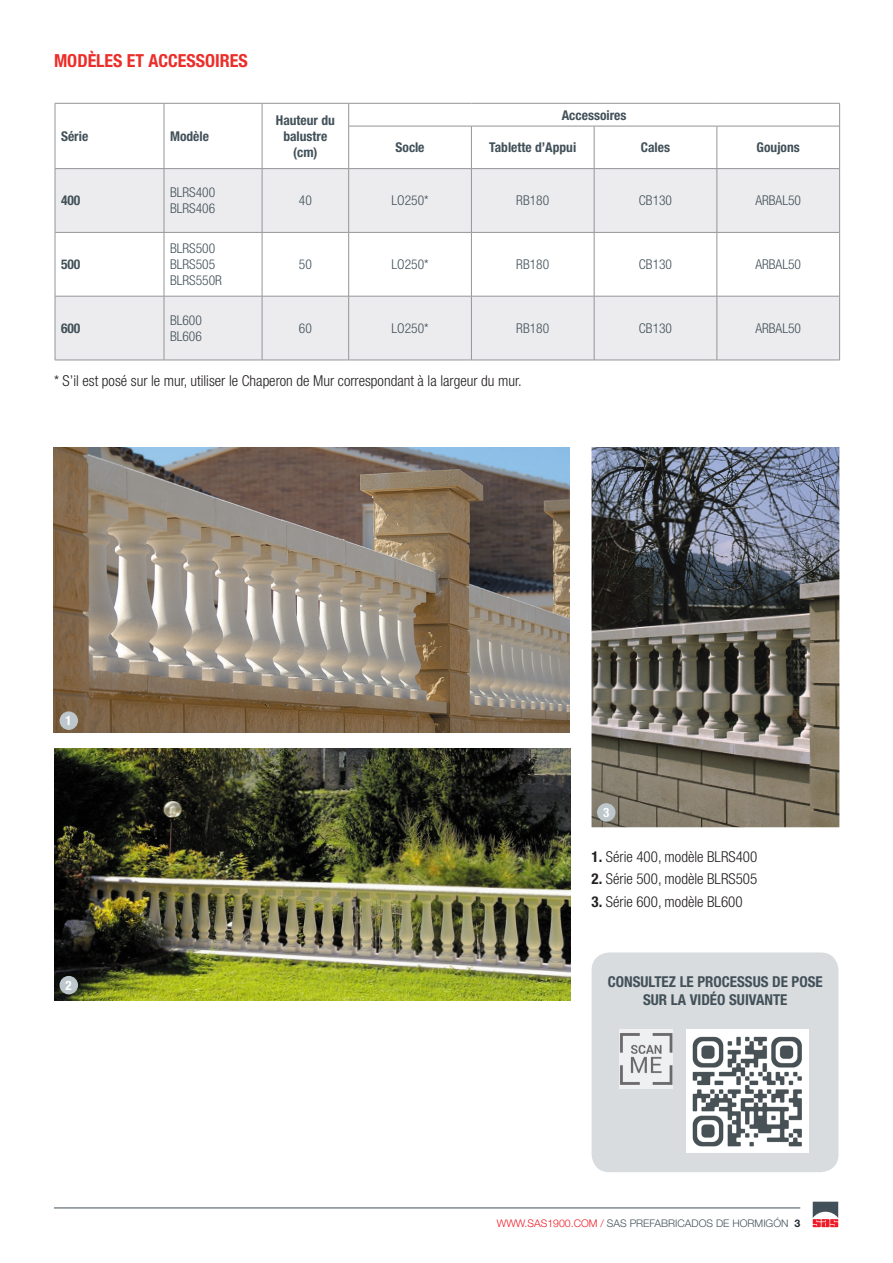
<style>
.page{position:relative;width:893px;height:1263px;background:#fff}
.page>*{position:absolute;margin:0;border:0;box-sizing:border-box;transform-origin:0 0}
.t1{font:700 condensed 18px "Helvetica Neue LT Std";color:#eb2e2a}
.t2{font:300 condensed 15px "Helvetica Neue LT Std";color:#231f20}
.Text_left_bold{font:700 condensed 15px/18px "Helvetica Neue LT Std";color:#425159;text-align:center}
.Text_centre{font:300 condensed 13.5px "Helvetica Neue LT Std";color:#425159}
.Títols_center{font:700 condensed 13.5px/16.2px "Helvetica Neue LT Std";color:#425159;text-align:center}
.Text_left{font:300 condensed 13.5px "Helvetica Neue LT Std";color:#425159}
.Títols_left{font:700 condensed 13.5px "Helvetica Neue LT Std";color:#425159}
.Text_left_bold-2{font:700 condensed 13.5px "Helvetica Neue LT Std";color:#425159}
.t3{font:700 condensed 12.9px "Helvetica Neue LT Std";color:#fff}
.t4{font:300 10.5px "Helvetica Neue LT Std";color:#425159}
.s1{font-weight:700}
.s2{color:#ee1c28}
.s3{font-weight:700;color:#1f2a31}
</style>
<div class="page">
<hr style="left:54px;top:1207px;width:746px;height:1px;background:#425159">
<svg style="left:813px;top:1202px;width:25px;height:25px"></svg>
<img style="left:54px;top:447px;width:515px;height:285px">
<img style="left:591px;top:447px;width:248px;height:380px">
<img style="left:54px;top:748px;width:516px;height:252px">
<div style="left:60px;top:711px;width:18px;height:19px;background:#bcc6cb;border-radius:50%"></div>
<div style="left:60px;top:976px;width:18px;height:18px;background:#bcc6cb;border-radius:50%"></div>
<div style="left:597px;top:803px;width:18px;height:19px;background:#bcc6cb;border-radius:50%"></div>
<div style="left:56px;top:169px;width:783px;height:191px;background:#ececee"></div>
<svg style="left:56px;top:233px;width:783px;height:63px"></svg>
<svg style="left:55px;top:103px;width:785px;height:65px"></svg>
<hr style="left:55px;top:168px;width:109px;height:1px;background:#939598">
<hr style="left:164px;top:168px;width:98px;height:1px;background:#939598">
<hr style="left:262px;top:168px;width:86px;height:1px;background:#939598">
<hr style="left:55px;top:169px;width:1px;height:63px;background:#939598">
<hr style="left:164px;top:169px;width:1px;height:63px;background:#939598">
<hr style="left:262px;top:169px;width:1px;height:63px;background:#939598">
<hr style="left:348px;top:169px;width:1px;height:63px;background:#939598">
<hr style="left:471px;top:169px;width:1px;height:63px;background:#939598">
<hr style="left:594px;top:169px;width:1px;height:63px;background:#939598">
<hr style="left:717px;top:169px;width:1px;height:63px;background:#939598">
<hr style="left:55px;top:232px;width:1px;height:64px;background:#939598">
<hr style="left:164px;top:233px;width:1px;height:63px;background:#939598">
<hr style="left:262px;top:233px;width:1px;height:63px;background:#939598">
<hr style="left:348px;top:233px;width:1px;height:63px;background:#939598">
<hr style="left:471px;top:233px;width:1px;height:63px;background:#939598">
<hr style="left:594px;top:233px;width:1px;height:63px;background:#939598">
<hr style="left:717px;top:233px;width:1px;height:63px;background:#939598">
<hr style="left:55px;top:296px;width:1px;height:64px;background:#939598">
<hr style="left:164px;top:296px;width:1px;height:64px;background:#939598">
<hr style="left:262px;top:296px;width:1px;height:64px;background:#939598">
<hr style="left:348px;top:296px;width:1px;height:64px;background:#939598">
<hr style="left:471px;top:296px;width:1px;height:64px;background:#939598">
<hr style="left:594px;top:296px;width:1px;height:64px;background:#939598">
<hr style="left:717px;top:296px;width:1px;height:64px;background:#939598">
<hr style="left:348px;top:168px;width:123px;height:1px;background:#939598">
<hr style="left:471px;top:168px;width:123px;height:1px;background:#939598">
<hr style="left:594px;top:168px;width:123px;height:1px;background:#939598">
<hr style="left:717px;top:168px;width:123px;height:1px;background:#939598">
<hr style="left:839px;top:169px;width:1px;height:63px;background:#939598">
<hr style="left:839px;top:232px;width:1px;height:64px;background:#939598">
<hr style="left:839px;top:296px;width:1px;height:64px;background:#939598">
<hr style="left:55px;top:232px;width:109px;height:1px;background:#939598">
<hr style="left:164px;top:232px;width:98px;height:1px;background:#939598">
<hr style="left:262px;top:232px;width:87px;height:1px;background:#939598">
<hr style="left:349px;top:232px;width:122px;height:1px;background:#939598">
<hr style="left:471px;top:232px;width:123px;height:1px;background:#939598">
<hr style="left:594px;top:232px;width:123px;height:1px;background:#939598">
<hr style="left:717px;top:232px;width:122px;height:1px;background:#939598">
<hr style="left:55px;top:296px;width:109px;height:1px;background:#939598">
<hr style="left:164px;top:296px;width:98px;height:1px;background:#939598">
<hr style="left:262px;top:296px;width:87px;height:1px;background:#939598">
<hr style="left:349px;top:296px;width:122px;height:1px;background:#939598">
<hr style="left:471px;top:296px;width:123px;height:1px;background:#939598">
<hr style="left:594px;top:296px;width:123px;height:1px;background:#939598">
<hr style="left:717px;top:296px;width:122px;height:1px;background:#939598">
<hr style="left:55px;top:360px;width:109px;height:1px;background:#939598">
<hr style="left:164px;top:360px;width:98px;height:1px;background:#939598">
<hr style="left:262px;top:360px;width:87px;height:1px;background:#939598">
<hr style="left:349px;top:360px;width:122px;height:1px;background:#939598">
<hr style="left:471px;top:360px;width:123px;height:1px;background:#939598">
<hr style="left:594px;top:360px;width:123px;height:1px;background:#939598">
<hr style="left:717px;top:360px;width:123px;height:1px;background:#939598">
<hr style="left:717px;top:126px;width:122px;height:1px;background:#939598">
<hr style="left:717px;top:126px;width:1px;height:42px;background:#939598">
<hr style="left:839px;top:126px;width:1px;height:42px;background:#939598">
<div style="left:591px;top:952px;width:247px;height:220px;background:#d9dcde;border-radius:18px"></div>
<img style="left:620px;top:1030px;width:53px;height:58px">
<img style="left:687px;top:1030px;width:122px;height:122px">
<p class="t1" style="left:54px;top:50px;width:195px">MODÈLES ET ACCESSOIRES</p>
<p class="Títols_left" style="left:61px;top:128px;width:29px">Série</p>
<p class="Títols_left" style="left:170px;top:128px;width:40px">Modèle</p>
<p class="Text_left_bold-2" style="left:61px;top:192px;width:21px">400</p>
<p class="Text_left_bold-2" style="left:61px;top:256px;width:21px">500</p>
<p class="Text_left_bold-2" style="left:61px;top:320px;width:21px">600</p>
<p class="Text_left" style="left:170px;top:185px;width:47px">BLRS400</p>
<p class="Text_left" style="left:170px;top:201px;width:47px">BLRS406</p>
<p class="Text_left" style="left:170px;top:240px;width:47px">BLRS500</p>
<p class="Text_left" style="left:170px;top:257px;width:47px">BLRS505</p>
<p class="Text_left" style="left:170px;top:273px;width:53px">BLRS550R</p>
<p class="Text_left" style="left:170px;top:312px;width:33px">BL600</p>
<p class="Text_left" style="left:170px;top:328px;width:33px">BL606</p>
<p class="Títols_center" style="left:276px;top:111px;width:60px">Hauteur du balustre</p>
<p class="Títols_center" style="left:293px;top:144px;width:26px">(cm)</p>
<p class="Títols_center" style="left:562px;top:106px;width:66px">Accessoires</p>
<p class="Títols_center" style="left:396px;top:139px;width:30px">Socle</p>
<p class="Títols_center" style="left:489px;top:139px;width:88px">Tablette d’Appui</p>
<p class="Títols_center" style="left:641px;top:139px;width:31px">Cales</p>
<p class="Títols_center" style="left:757px;top:139px;width:45px">Goujons</p>
<p class="Text_centre" style="left:299px;top:193px;width:14px">40</p>
<p class="Text_centre" style="left:391px;top:193px;width:39px">LO250*</p>
<p class="Text_centre" style="left:516px;top:193px;width:34px">RB180</p>
<p class="Text_centre" style="left:639px;top:193px;width:35px">CB130</p>
<p class="Text_centre" style="left:755px;top:193px;width:47px">ARBAL50</p>
<p class="Text_centre" style="left:299px;top:257px;width:14px">50</p>
<p class="Text_centre" style="left:391px;top:257px;width:39px">LO250*</p>
<p class="Text_centre" style="left:516px;top:257px;width:34px">RB180</p>
<p class="Text_centre" style="left:639px;top:257px;width:35px">CB130</p>
<p class="Text_centre" style="left:755px;top:257px;width:47px">ARBAL50</p>
<p class="Text_centre" style="left:299px;top:320px;width:14px">60</p>
<p class="Text_centre" style="left:391px;top:320px;width:39px">LO250*</p>
<p class="Text_centre" style="left:516px;top:320px;width:34px">RB180</p>
<p class="Text_centre" style="left:639px;top:320px;width:35px">CB130</p>
<p class="Text_centre" style="left:755px;top:320px;width:47px">ARBAL50</p>
<p class="t2" style="left:54px;top:372px;width:469px">* S’il est posé sur le mur, utiliser le Chaperon de Mur correspondant à la largeur du mur.</p>
<p class="t3" style="left:66px;top:713px;width:8px">1</p>
<p class="t3" style="left:66px;top:977px;width:8px">2</p>
<p class="t3" style="left:603px;top:804px;width:8px">3</p>
<p class="t2" style="left:591px;top:848px;width:167px"><span class="s1">1.</span> Série 400, modèle BLRS400</p>
<p class="t2" style="left:591px;top:870px;width:167px"><span class="s1">2.</span> Série 500, modèle BLRS505</p>
<p class="t2" style="left:591px;top:893px;width:153px"><span class="s1">3.</span> Série 600, modèle BL600</p>
<p class="Text_left_bold" style="left:608px;top:972px;width:216px">CONSULTEZ LE PROCESSUS DE POSE<br>SUR LA VIDÉO SUIVANTE</p>
<p class="t4" style="left:497px;top:1217px;width:305px"><span class="s2">WWW.SAS1900.COM /</span> SAS PREFABRICADOS DE HORMIGÓN <span class="s3">3</span></p>
</div>
